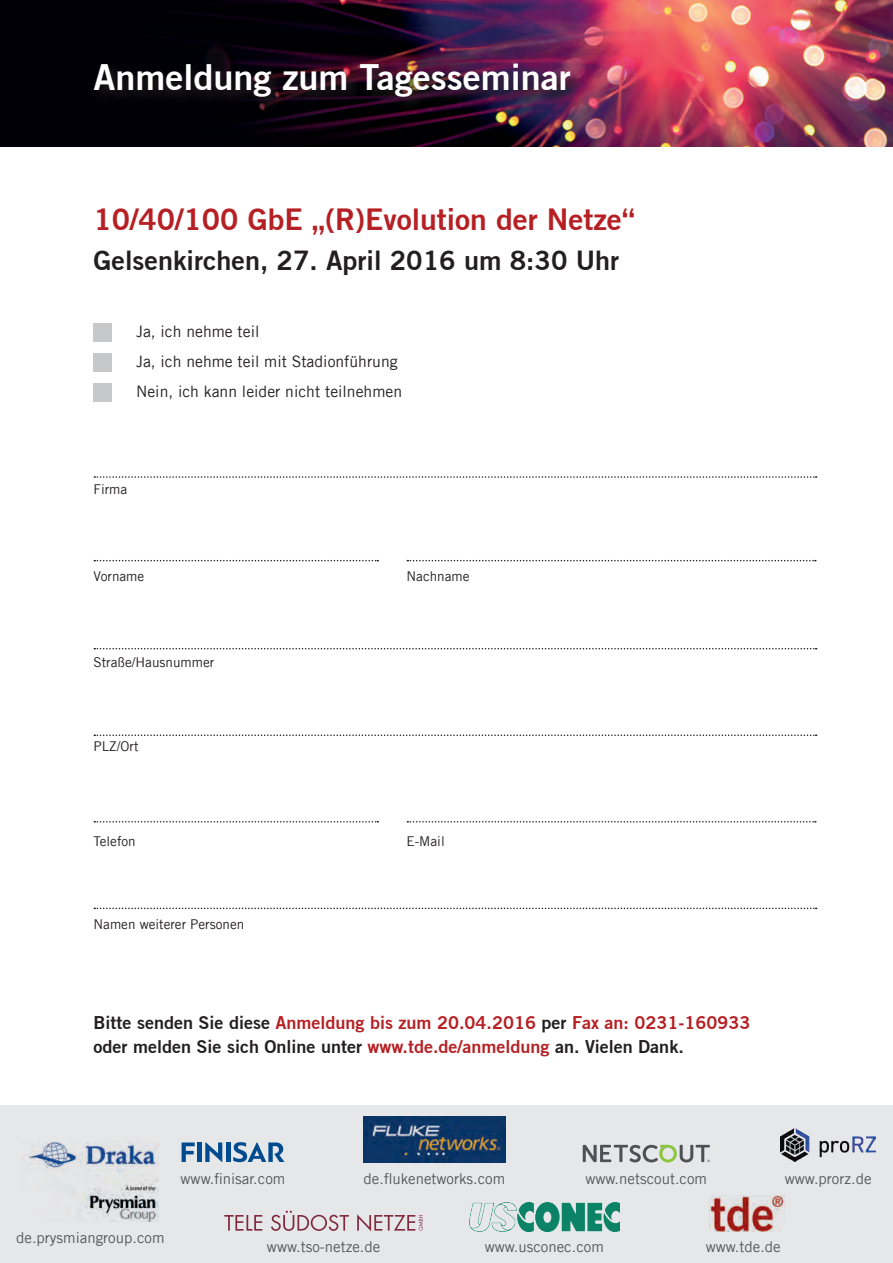
<style>
.page{position:relative;width:893px;height:1263px;background:#fff}
.page>*{position:absolute;margin:0;border:0;box-sizing:border-box;transform-origin:0 0}
.t1{font:700 36px "Trade Gothic No.2";color:#fff}
.t2{font:700 30px "Trade Gothic No.2";color:#b62024}
.t3{font:700 27px "Trade Gothic No.2";color:#231f20}
.t4{font:700 18px/24px "Trade Gothic No.2";color:#231f20}
.t5{font:15.75px/30px "Trade Gothic LT";color:#231f20}
.t6{font:15px "Trade Gothic LT";color:#57585a}
.t7{font:13.5px "Trade Gothic LT";color:#231f20}
.s1{color:#b62024}
</style>
<div class="page">
<div style="left:0;top:1106px;width:893px;height:157px;background:#e6e7e9"></div>
<img style="left:709px;top:1196px;width:75px;height:36px">
<img style="left:22px;top:1142px;width:137px;height:80px">
<img style="left:363px;top:1116px;width:143px;height:46px">
<svg style="left:224px;top:1215px;width:38px;height:15px"></svg>
<svg style="left:271px;top:1211px;width:78px;height:20px"></svg>
<svg style="left:357px;top:1214px;width:66px;height:17px"></svg>
<img style="left:780px;top:1128px;width:96px;height:34px">
<svg style="left:182px;top:1142px;width:13px;height:20px"></svg>
<hr style="left:198px;top:1142px;width:4px;height:20px;background:#004b90">
<hr style="left:226px;top:1142px;width:4px;height:20px;background:#004b90">
<svg style="left:205px;top:1142px;width:17px;height:20px"></svg>
<svg style="left:233px;top:1142px;width:51px;height:20px"></svg>
<img style="left:469px;top:1202px;width:150px;height:29px">
<svg style="left:583px;top:1145px;width:127px;height:17px"></svg>
<img style="left:0;top:0;width:893px;height:146px">
<svg style="left:94px;top:560px;width:284px;height:1px"></svg>
<svg style="left:407px;top:560px;width:409px;height:1px"></svg>
<img style="left:92px;top:61px;width:494px;height:51px">
<svg style="left:94px;top:648px;width:723px;height:1px"></svg>
<svg style="left:94px;top:734px;width:723px;height:2px"></svg>
<svg style="left:94px;top:908px;width:723px;height:1px"></svg>
<svg style="left:94px;top:821px;width:284px;height:1px"></svg>
<svg style="left:407px;top:821px;width:409px;height:1px"></svg>
<div style="left:94px;top:323px;width:18px;height:18px;background:#c7c8ca"></div>
<div style="left:94px;top:353px;width:18px;height:19px;background:#c7c8ca"></div>
<div style="left:94px;top:384px;width:18px;height:18px;background:#c7c8ca"></div>
<svg style="left:94px;top:476px;width:723px;height:2px"></svg>
<h1 class="t1" style="left:94px;top:55px;width:479px">Anmeldung zum Tagesseminar</h1>
<h2 class="t2" style="left:94px;top:201px;width:543px">10/40/100 GbE „(R)Evolution der Netze“</h2>
<h3 class="t3" style="left:94px;top:244px;width:527px">Gelsenkirchen, 27. April 2016 um 8:30 Uhr</h3>
<p class="t5" style="left:136px;top:317px;width:268px">Ja, ich nehme teil<br>Ja, ich nehme teil mit Stadionführung<br>Nein, ich kann leider nicht teilnehmen</p>
<p class="t7" style="left:94px;top:481px;width:35px">Firma</p>
<p class="t7" style="left:94px;top:568px;width:52px">Vorname</p>
<p class="t7" style="left:406px;top:568px;width:65px">Nachname</p>
<p class="t7" style="left:94px;top:654px;width:122px">Straße/Hausnummer</p>
<p class="t7" style="left:94px;top:738px;width:47px">PLZ/Ort</p>
<p class="t7" style="left:94px;top:833px;width:44px">Telefon</p>
<p class="t7" style="left:94px;top:916px;width:152px">Namen weiterer Personen</p>
<p class="t7" style="left:406px;top:833px;width:40px">E-Mail</p>
<p class="t4" style="left:94px;top:1010px;width:658px">Bitte senden Sie diese <span class="s1">Anmeldung bis zum 20.04.2016</span> per <span class="s1">Fax an: 0231-160933 </span>oder melden Sie sich Online unter <span class="s1">www.tde.de/anmeldung</span> an. Vielen Dank.</p>
<p class="t6" style="left:181px;top:1169px;width:106px">www.finisar.com</p>
<p class="t6" style="left:785px;top:1169px;width:88px">www.prorz.de</p>
<p class="t6" style="left:364px;top:1169px;width:143px">de.flukenetworks.com</p>
<p class="t6" style="left:585px;top:1169px;width:123px">www.netscout.com</p>
<p class="t6" style="left:16px;top:1229px;width:150px">de.prysmiangroup.com</p>
<p class="t6" style="left:267px;top:1238px;width:115px">www.tso-netze.de</p>
<p class="t6" style="left:485px;top:1238px;width:121px">www.usconec.com</p>
<p class="t6" style="left:706px;top:1238px;width:77px">www.tde.de</p>
</div>
